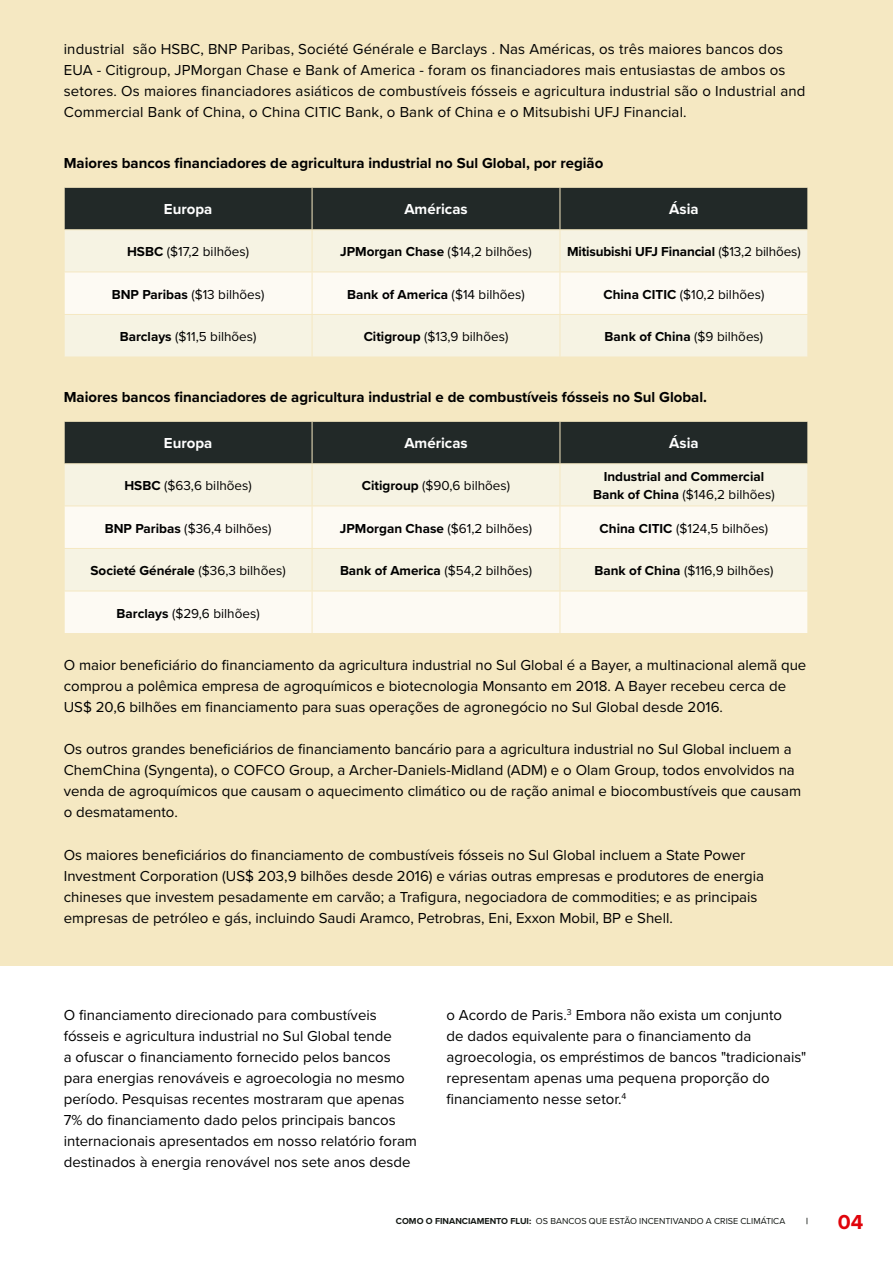
<style>
.page{position:relative;width:893px;height:1263px;background:#fff}
.page>*{position:absolute;margin:0;border:0;box-sizing:border-box;transform-origin:0 0}
.t1{font:700 21px "Proxima Nova";color:#e0040b}
.t2{font:15px/21px "Proxima Nova";color:#000}
.t3{font:700 15px "Proxima Nova";color:#000}
.t4{font:700 15px "Proxima Nova";color:#fff}
.t5{font:13.5px "Proxima Nova";color:#000}
.t6{font:700 13.5px/18px "Proxima Nova";color:#000;text-align:center}
.t7{font:9px "Proxima Nova";color:#131814}
.t8{font:700 9px "Proxima Nova";color:#131814}
.s1{font-weight:700}
.s2{font-weight:400}
</style>
<div class="page">
<div style="left:0;top:0;width:893px;height:965px;background:#f5e8c2"></div>
<div style="left:65px;top:188px;width:742px;height:41px;background:#222928"></div>
<div style="left:65px;top:230px;width:742px;height:127px;background:#f6f3e3"></div>
<div style="left:65px;top:273px;width:742px;height:41px;background:#fdfaf3"></div>
<hr style="left:312px;top:188px;width:1px;height:41px;background:#f5e8c2">
<hr style="left:560px;top:188px;width:1px;height:41px;background:#f5e8c2">
<hr style="left:312px;top:230px;width:1px;height:42px;background:#f5e8c2">
<hr style="left:560px;top:230px;width:1px;height:42px;background:#f5e8c2">
<hr style="left:64px;top:272px;width:248px;height:1px;background:#f5e8c2">
<hr style="left:312px;top:272px;width:248px;height:1px;background:#f5e8c2">
<hr style="left:312px;top:272px;width:1px;height:42px;background:#f5e8c2">
<hr style="left:560px;top:272px;width:248px;height:1px;background:#f5e8c2">
<hr style="left:560px;top:272px;width:1px;height:42px;background:#f5e8c2">
<hr style="left:64px;top:314px;width:248px;height:1px;background:#f5e8c2">
<hr style="left:312px;top:314px;width:248px;height:1px;background:#f5e8c2">
<hr style="left:312px;top:315px;width:1px;height:42px;background:#f5e8c2">
<hr style="left:560px;top:314px;width:248px;height:1px;background:#f5e8c2">
<hr style="left:560px;top:315px;width:1px;height:42px;background:#f5e8c2">
<div style="left:65px;top:422px;width:742px;height:41px;background:#222928"></div>
<div style="left:65px;top:464px;width:742px;height:42px;background:#f6f3e3"></div>
<svg style="left:65px;top:507px;width:742px;height:126px;background:#faf7ed"></svg>
<hr style="left:312px;top:422px;width:1px;height:41px;background:#f5e8c2">
<hr style="left:560px;top:422px;width:1px;height:41px;background:#f5e8c2">
<hr style="left:312px;top:464px;width:1px;height:42px;background:#f5e8c2">
<hr style="left:560px;top:464px;width:1px;height:42px;background:#f5e8c2">
<hr style="left:312px;top:506px;width:1px;height:42px;background:#f5e8c2">
<hr style="left:560px;top:506px;width:1px;height:42px;background:#f5e8c2">
<hr style="left:64px;top:548px;width:248px;height:1px;background:#f5e8c2">
<hr style="left:312px;top:548px;width:248px;height:1px;background:#f5e8c2">
<hr style="left:312px;top:549px;width:1px;height:42px;background:#f5e8c2">
<hr style="left:560px;top:548px;width:248px;height:1px;background:#f5e8c2">
<hr style="left:560px;top:549px;width:1px;height:42px;background:#f5e8c2">
<hr style="left:64px;top:591px;width:248px;height:1px;background:#f5e8c2">
<hr style="left:312px;top:591px;width:248px;height:1px;background:#f5e8c2">
<hr style="left:312px;top:591px;width:1px;height:42px;background:#f5e8c2">
<hr style="left:560px;top:591px;width:248px;height:1px;background:#f5e8c2">
<hr style="left:560px;top:591px;width:1px;height:42px;background:#f5e8c2">
<p class="t2" style="left:64px;top:38px;width:743px">industrial são HSBC, BNP Paribas, Société Générale e Barclays . Nas Américas, os três maiores bancos dos EUA - Citigroup, JPMorgan Chase e Bank of America - foram os financiadores mais entusiastas de ambos os setores. Os maiores financiadores asiáticos de combustíveis fósseis e agricultura industrial são o Industrial and Commercial Bank of China, o China CITIC Bank, o Bank of China e o Mitsubishi UFJ Financial.</p>
<p class="t3" style="left:64px;top:152px;width:541px">Maiores bancos financiadores de agricultura industrial no Sul Global, por região</p>
<p class="t4" style="left:164px;top:198px;width:50px">Europa</p>
<p class="t4" style="left:404px;top:198px;width:65px">Américas</p>
<p class="t4" style="left:669px;top:198px;width:31px">Ásia</p>
<p class="t5" style="left:127px;top:241px;width:124px"><span class="s1">HSBC</span> ($17,2 bilhões)</p>
<p class="t5" style="left:340px;top:241px;width:193px"><span class="s1">JPMorgan Chase</span> ($14,2 bilhões)</p>
<p class="t6" style="left:567px;top:242px;width:235px">Mitisubishi UFJ Financial <span class="s2">($13,2 bilhões)</span></p>
<p class="t5" style="left:112px;top:284px;width:154px"><span class="s1">BNP Paribas</span> ($13 bilhões)</p>
<p class="t6" style="left:347px;top:285px;width:179px">Bank of America <span class="s2">($14 bilhões)</span></p>
<p class="t5" style="left:603px;top:284px;width:162px"><span class="s1">China CITIC</span> ($10,2 bilhões)</p>
<p class="t5" style="left:120px;top:326px;width:138px"><span class="s1">Barclays</span> ($11,5 bilhões)</p>
<p class="t5" style="left:364px;top:326px;width:146px"><span class="s1">Citigroup</span> ($13,9 bilhões)</p>
<p class="t6" style="left:605px;top:327px;width:160px">Bank of China <span class="s2">($9 bilhões)</span></p>
<p class="t3" style="left:64px;top:386px;width:645px">Maiores bancos financiadores de agricultura industrial e de combustíveis fósseis no Sul Global.</p>
<p class="t4" style="left:164px;top:432px;width:50px">Europa</p>
<p class="t4" style="left:404px;top:432px;width:65px">Américas</p>
<p class="t4" style="left:669px;top:432px;width:31px">Ásia</p>
<p class="t5" style="left:124px;top:475px;width:129px"><span class="s1">HSBC</span> ($63,6 bilhões)</p>
<p class="t5" style="left:362px;top:475px;width:150px"><span class="s1">Citigroup</span> ($90,6 bilhões)</p>
<p class="t6" style="left:593px;top:467px;width:183px">Industrial and Commercial<br>Bank of China <span class="s2">($146,2 bilhões)</span></p>
<p class="t5" style="left:105px;top:518px;width:168px"><span class="s1">BNP Paribas</span> ($36,4 bilhões)</p>
<p class="t5" style="left:340px;top:518px;width:194px"><span class="s1">JPMorgan Chase</span> ($61,2 bilhões)</p>
<p class="t5" style="left:600px;top:518px;width:170px"><span class="s1">China CITIC</span> ($124,5 bilhões)</p>
<p class="t6" style="left:91px;top:561px;width:197px">Societé Générale <span class="s2">($36,3 bilhões)</span></p>
<p class="t5" style="left:340px;top:560px;width:194px"><span class="s1">Bank of America</span> ($54,2 bilhões)</p>
<p class="t5" style="left:594px;top:560px;width:180px"><span class="s1">Bank of China</span> ($116,9 bilhões)</p>
<p class="t5" style="left:117px;top:603px;width:145px"><span class="s1">Barclays</span> ($29,6 bilhões)</p>
<p class="t2" style="left:64px;top:654px;width:744px">O maior beneficiário do financiamento da agricultura industrial no Sul Global é a Bayer, a multinacional alemã que comprou a polêmica empresa de agroquímicos e biotecnologia Monsanto em 2018. A Bayer recebeu cerca de<br>US$ 20,6 bilhões em financiamento para suas operações de agronegócio no Sul Global desde 2016.</p>
<p class="t2" style="left:64px;top:738px;width:739px">Os outros grandes beneficiários de financiamento bancário para a agricultura industrial no Sul Global incluem a ChemChina (Syngenta), o COFCO Group, a Archer-Daniels-Midland (ADM) e o Olam Group, todos envolvidos na venda de agroquímicos que causam o aquecimento climático ou de ração animal e biocombustíveis que causam o desmatamento.</p>
<p class="t2" style="left:64px;top:843px;width:702px">Os maiores beneficiários do financiamento de combustíveis fósseis no Sul Global incluem a State Power Investment Corporation (US$ 203,9 bilhões desde 2016) e várias outras empresas e produtores de energia chineses que investem pesadamente em carvão; a Trafigura, negociadora de commodities; e as principais empresas de petróleo e gás, incluindo Saudi Aramco, Petrobras, Eni, Exxon Mobil, BP e Shell.</p>
<p class="t2" style="left:64px;top:1003px;width:355px">O financiamento direcionado para combustíveis fósseis e agricultura industrial no Sul Global tende<br>a ofuscar o financiamento fornecido pelos bancos para energias renováveis e agroecologia no mesmo período. Pesquisas recentes mostraram que apenas 7% do financiamento dado pelos principais bancos internacionais apresentados em nosso relatório foram destinados à energia renovável nos sete anos desde</p>
<p class="t2" style="left:446px;top:1003px;width:361px">o Acordo de Paris.<sup>3</sup> Embora não exista um conjunto<br>de dados equivalente para o financiamento da agroecologia, os empréstimos de bancos "tradicionais" representam apenas uma pequena proporção do financiamento nesse setor.<sup>4</sup></p>
<p class="t7" style="left:396px;top:1214px;width:391px"><span class="s1">COMO O FINANCIAMENTO FLUI:</span> OS BANCOS QUE ESTÃO INCENTIVANDO A CRISE CLIMÁTICA</p>
<p class="t8" style="left:806px;top:1214px;width:3px">|</p>
<h1 class="t1" style="left:838px;top:1206px;width:27px">04</h1>
</div>
